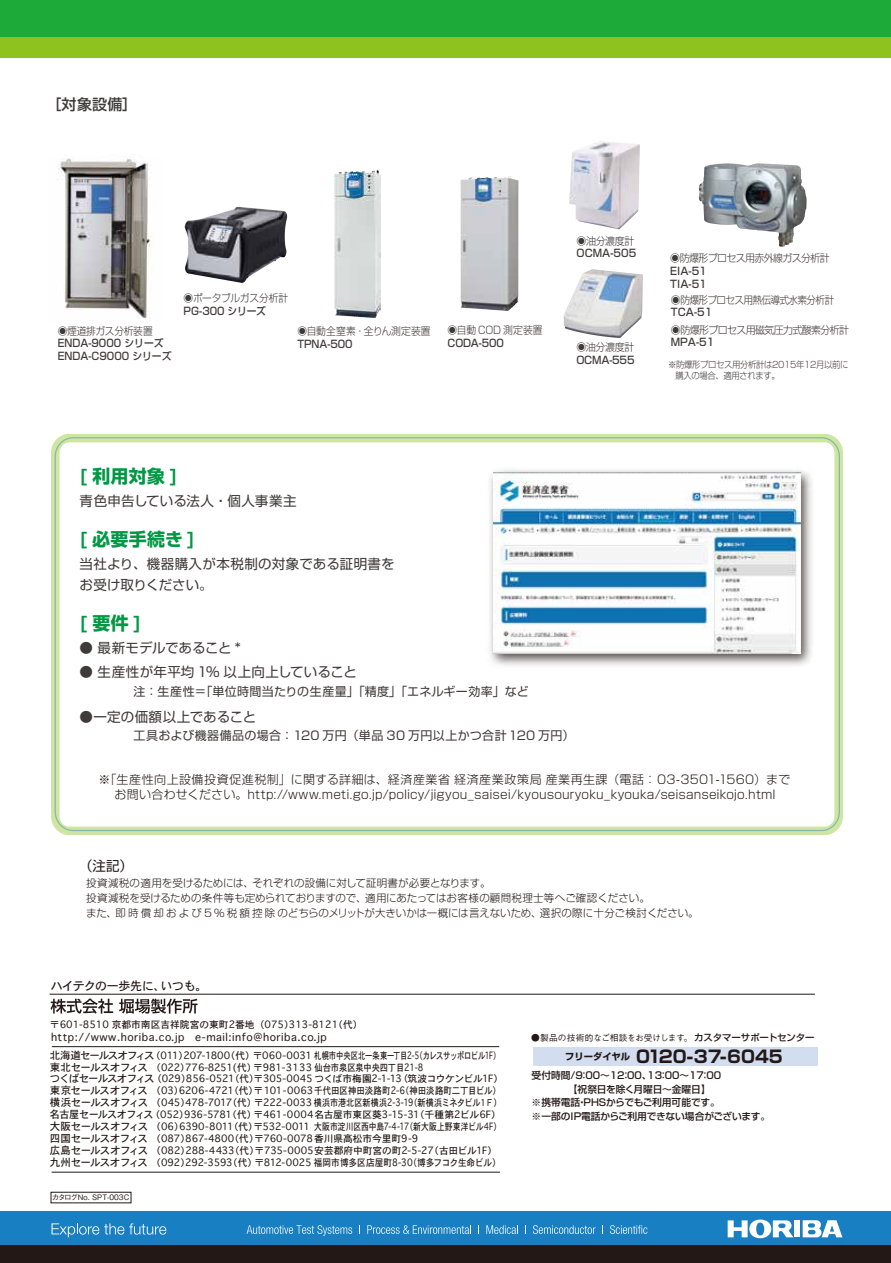
<style>
.page{position:relative;width:891px;height:1263px;background:#fff}
.page>*{position:absolute;margin:0;border:0;box-sizing:border-box;transform-origin:0 0}
.t1{font:700 18px "Shin Go Pro";letter-spacing:.015em;color:#009844}
.t2{font:700 17.1px "Shin Go Pro";color:#231815}
.t3{font:500 15px "Shin Go Pro";color:#3e3a39}
.t4{font:13.5px/21px "Shin Go Pro";letter-spacing:.01em;color:#3e3a39}
.t5{font:13.5px "Shin Go Pro";color:#231815}
.t6{font:300 12px/15px "Shin Go Pro";letter-spacing:.01em;color:#231815;text-align:center}
.t7{font:12px "Shin Go Pro";letter-spacing:.025em;color:#3e3a39}
.t8{font:12px "Osaka";letter-spacing:-.025em;color:#231815}
.t9{font:300 10.5px/15px "Shin Go Pro";color:#231815}
.t10{font:300 10.5px "Shin Go Pro";letter-spacing:-.065em;color:#3e3a39;scale:.95 1}
.t11{font:500 10.5px/12.6px "Shin Go Pro";color:#3e3a39;scale:.93 1}
.t12{font:10.5px "Osaka";letter-spacing:.05em;color:#231815}
.t13{font:500 10.5px/12.6px "Shin Go Pro";color:#3e3a39;scale:.95 1}
.t14{font:300 10.5px "Shin Go Pro";letter-spacing:.01em;color:#3e3a39;scale:.93 1}
.t15{font:300 10.5px "Shin Go Pro";letter-spacing:-.015em;color:#3e3a39;scale:.93 1}
.t16{font:300 10.5px "Shin Go Pro";color:#3e3a39;scale:.93 1}
.t17{font:300 10.5px "Shin Go Pro";letter-spacing:-.035em;color:#3e3a39;scale:.93 1}
.t18{font:9.75px/11.9px "Osaka";letter-spacing:-.015em;color:#231815}
.t19{font:500 9.75px "Shin Go Pro";letter-spacing:-.01em;color:#231815}
.t20{font:300 9px/10.8px "Shin Go Pro";letter-spacing:-.045em;color:#3e3a39;scale:.93 1}
.t21{font:500 8.7px "Gothic BBB Pro";letter-spacing:-.02em;color:#231815}
.t22{font:500 7.5px "Gothic BBB Pro";color:#231815}
.s1{font-size:10.5px}
.s2{font-family:"Shin Go Pro";font-size:9.45px}
</style>
<div class="page">
<img style="left:185px;top:207px;width:102px;height:76px">
<img style="left:569px;top:141px;width:71px;height:88px">
<img style="left:564px;top:269px;width:79px;height:69px">
<img style="left:334px;top:171px;width:47px;height:147px">
<img style="left:460px;top:176px;width:59px;height:135px">
<img style="left:698px;top:163px;width:109px;height:84px">
<div style="left:0;top:1212px;width:891px;height:34px;background:#187fc3"></div>
<div style="left:0;top:1246px;width:891px;height:17px;background:#231815"></div>
<div style="left:794px;top:1220px;width:6px;height:17px;background:#fff"></div>
<svg style="left:728px;top:1219px;width:65px;height:19px"></svg>
<svg style="left:803px;top:1220px;width:39px;height:17px"></svg>
<svg style="left:52px;top:1223px;width:114px;height:14px"></svg>
<svg style="left:247px;top:1225px;width:105px;height:11px"></svg>
<svg style="left:367px;top:1225px;width:104px;height:9px"></svg>
<svg style="left:486px;top:1225px;width:32px;height:9px"></svg>
<svg style="left:533px;top:1225px;width:63px;height:9px"></svg>
<svg style="left:610px;top:1225px;width:37px;height:9px"></svg>
<svg style="left:51px;top:434px;width:792px;height:401px"></svg>
<img style="left:433px;top:433px;width:410px;height:285px">
<img style="left:494px;top:473px;width:306px;height:181px">
<div style="left:0;top:0;width:891px;height:57px;background:#8dc21f"></div>
<div style="left:0;top:0;width:891px;height:37px;background:#1eaa39"></div>
<hr style="left:52px;top:1046px;width:447px;height:1px;background:#231815">
<hr style="left:52px;top:1172px;width:448px;height:1px;background:#231815">
<div style="left:533px;top:1047px;width:284px;height:19px;background:#d2ddf0"></div>
<svg style="left:51px;top:998px;width:62px;height:16px"></svg>
<svg style="left:119px;top:999px;width:79px;height:14px"></svg>
<hr style="left:50px;top:994px;width:765px;height:1px;background:#231815">
<img style="left:57px;top:158px;width:95px;height:161px">
<h3 class="t3" style="left:47px;top:92px;width:92px">［対象設備］</h3>
<p class="t17" style="left:58px;top:322px;width:104px">◉煙道排ガス分析装置</p>
<p class="t11" style="left:58px;top:336px;width:124px">ENDA-9000 シリーズ<br>ENDA-C9000 シリーズ</p>
<p class="t15" style="left:184px;top:290px;width:114px">◉ポータブルガス分析計</p>
<p class="t11" style="left:184px;top:303px;width:90px">PG-300 シリーズ</p>
<p class="t14" style="left:297px;top:322px;width:145px">◉自動全窒素・全りん測定装置</p>
<p class="t11" style="left:297px;top:336px;width:61px">TPNA-500</p>
<p class="t16" style="left:448px;top:322px;width:104px">◉自動 COD 測定装置</p>
<p class="t11" style="left:448px;top:335px;width:62px">CODA-500</p>
<p class="t10" style="left:576px;top:232px;width:63px">◉油分濃度計</p>
<p class="t13" style="left:576px;top:246px;width:65px">OCMA-505</p>
<p class="t10" style="left:576px;top:339px;width:63px">◉油分濃度計</p>
<p class="t13" style="left:576px;top:352px;width:63px">OCMA-555</p>
<p class="t10" style="left:670px;top:250px;width:169px">◉防爆形プロセス用赤外線ガス分析計</p>
<p class="t13" style="left:670px;top:263px;width:40px">EIA-51<br>TIA-51</p>
<p class="t10" style="left:671px;top:291px;width:174px">◉防爆形プロセス用熱伝導式水素分析計</p>
<p class="t13" style="left:671px;top:305px;width:45px">TCA-51</p>
<p class="t10" style="left:671px;top:321px;width:189px">◉防爆形プロセス用磁気圧力式酸素分析計</p>
<p class="t13" style="left:671px;top:335px;width:47px">MPA-51</p>
<p class="t20" style="left:675px;top:358px;width:188px;text-indent:-7px">※防爆形プロセス用分析計は2015年12月以前に購入の場合、適用されます。</p>
<h1 class="t1" style="left:80px;top:462px;width:99px">[ 利用対象 ]</h1>
<h3 class="t4" style="left:80px;top:488px;width:218px">青色申告している法人・個人事業主</h3>
<h1 class="t1" style="left:80px;top:525px;width:117px">[ 必要手続き ]</h1>
<h3 class="t4" style="left:80px;top:551px;width:317px">当社より、機器購入が本税制の対象である証明書をお受け取りください。</h3>
<h1 class="t1" style="left:80px;top:609px;width:63px">[要件]</h1>
<h3 class="t4" style="left:80px;top:635px;width:163px">● 最新モデルであること *</h3>
<h3 class="t4" style="left:80px;top:659px;width:279px">● 生産性が年平均 1% 以上向上していること</h3>
<p class="t7" style="left:134px;top:682px;width:397px">注：生産性＝「単位時間当たりの生産量」「精度」「エネルギー効率」など</p>
<h3 class="t4" style="left:80px;top:704px;width:178px">●一定の価額以上であること</h3>
<p class="t7" style="left:134px;top:725px;width:442px">工具および機器備品の場合：120 万円（単品 30 万円以上かつ合計120 万円）</p>
<p class="t6" style="left:99px;top:770px;width:693px">※「生産性向上設備投資促進税制」に関する詳細は、経済産業省 経済産業政策局 産業再生課（電話：03-3501-1560）までお問い合わせください。http://www.meti.go.jp/policy/jigyou_saisei/kyousouryoku_kyouka/seisanseikojo.html</p>
<h3 class="t5" style="left:79px;top:855px;width:55px">（注記）</h3>
<p class="t9" style="left:86px;top:874px;width:614px">投資減税の適用を受けるためには、それぞれの設備に対して証明書が必要となります。<br>投資減税を受けるための条件等も定められておりますので、適用にあたってはお客様の顧問税理士等へご確認ください。<br>また、即時償却および 5 % 税額控除のどちらのメリットが大きいかは一概には言えないため、選択の際に十分ご検討ください。</p>
<p class="t8" style="left:51px;top:978px;width:158px">ハイテクの一歩先に、いつも。</p>
<p class="t18" style="left:50px;top:1018px;width:314px">〒601-8510 京都市南区吉祥院宮の東町2番地（075）313-8121（代）</p>
<p class="t12" style="left:51px;top:1030px;width:277px">http://www.horiba.co.jp e-mail:info@horiba.co.jp</p>
<p class="t18" style="left:50px;top:1049px;width:455px"><span class="s1">北海道セールスオフィス</span>（011）207-1800（代）〒060-0031 札幌市中央区北一条東一丁目2-5（カレスサッポロビル1F）<span class="s1">東北セールスオフィス</span> （022）776-8251(代）〒981-3133 仙台市泉区泉中央四丁目21-8<br><span class="s1">つくばセールスオフィス</span>（029）856-0521（代）〒305-0045 つくば市梅園2-1-13（筑波コウケンビル1F）<span class="s1">東京セールスオフィス</span> （03）6206-4721（代）〒101-0063千代田区神田淡路町2-6（神田淡路町二丁目ビル）<span class="s1">横浜セールスオフィス</span> （045）478-7017（代）〒222-0033横浜市港北区新横浜2-3-19（新横浜ミネタビル１Ｆ）<span class="s1">名古屋セールスオフィス</span>（052）936-5781（代）〒461-0004名古屋市東区葵3-15-31（千種第2ビル6F）<span class="s1">大阪セールスオフィス</span> （06）6390-8011（代）〒532-0011 大阪市淀川区西中島7-4-17（新大阪上野東洋ビル4F）<span class="s1">四国セールスオフィス</span> （087）867-4800（代）〒760-0078香川県高松市今里町9-9<br><span class="s1">広島セールスオフィス</span> （082）288-4433（代）〒735-0005安芸郡府中町宮の町2-5-27（古田ビル1F）<span class="s1">九州セールスオフィス</span> （092）292-3593（代）〒812-0025 福岡市博多区店屋町8-30（博多フコク生命ビル）</p>
<p class="t22" style="left:52px;top:1191px;width:79px">カタログNo. SPT-003C</p>
<p class="t21" style="left:531px;top:1031px;width:285px">●製品の技術的なご相談をお受けします。<span class="s2">カスタマーサポートセンター</span></p>
<h2 class="t2" style="left:565px;top:1043px;width:219px"><sup>フリーダイヤル</sup> 0120-37-6045</h2>
<p class="t19" style="left:532px;top:1067px;width:191px">受付時間/9：00～12：00、13：00～17：00</p>
<p class="t19" style="left:568px;top:1081px;width:145px">【祝祭日を除く月曜日～金曜日】</p>
<p class="t19" style="left:532px;top:1094px;width:190px">※携帯電話・PHSからでもご利用可能です。</p>
<p class="t19" style="left:532px;top:1108px;width:240px">※一部のIP電話からご利用できない場合がございます。</p>
</div>
